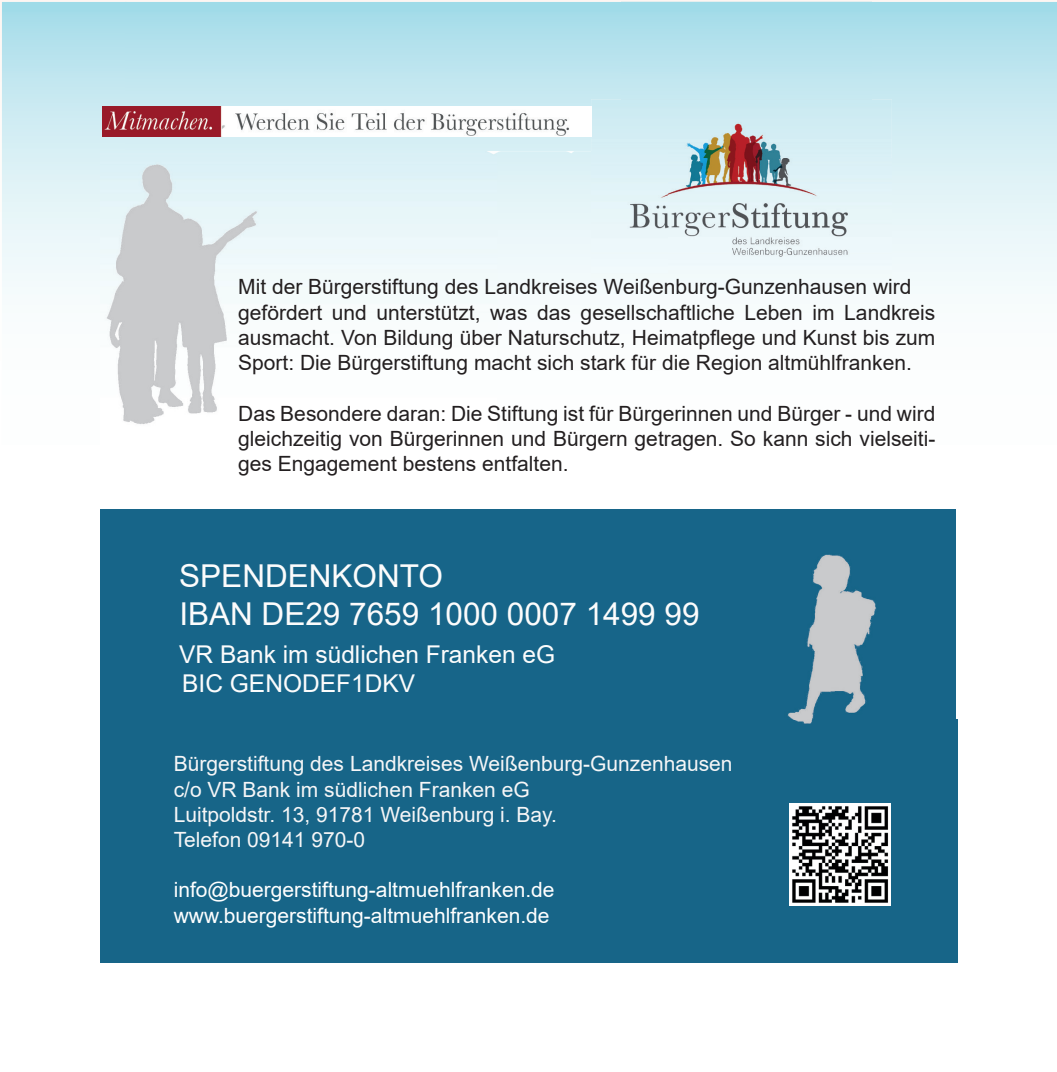
<style>
.page{position:relative;width:1057px;height:1072px;background:#fff}
.page>*{position:absolute;margin:0;border:0;box-sizing:border-box;transform-origin:0 0}
.t1{font:31.5px/37.8px "Arial";color:#fcfcfc}
.t2{font:24.5px/29.4px "Arial";color:#fcfcfc}
.t3{font:21px/25.2px "Arial";color:#231f20}
.t4{font:21px/25.2px "Arial";color:#f6f6f7}
.t5{font:21px/25.2px "Arial";color:#fff}
</style>
<div class="page">
<svg style="left:0;top:0;width:1057px;height:295px;background:#c6e8f0"></svg>
<img style="left:100px;top:151px;width:510px;height:273px">
<img style="left:610px;top:278px;width:57px;height:17px">
<div style="left:100px;top:719px;width:857px;height:243px;background:#176588"></div>
<img style="left:789px;top:804px;width:101px;height:101px">
<div style="left:100px;top:509px;width:856px;height:210px;background:#176589"></div>
<img style="left:787px;top:554px;width:89px;height:170px">
<img style="left:591px;top:99px;width:301px;height:59px">
<img style="left:667px;top:158px;width:225px;height:120px">
<img style="left:591px;top:151px;width:76px;height:127px">
<img style="left:103px;top:107px;width:488px;height:29px">
<p class="t3" style="left:238px;top:274px;width:698px">Mit der Bürgerstiftung des Landkreises Weißenburg-Gunzenhausen wird gefördert und unterstützt, was das gesellschaftliche Leben im Landkreis ausmacht. Von Bildung über Naturschutz, Heimatpflege und Kunst bis zum Sport: Die Bürgerstiftung macht sich stark für die Region altmühlfranken.</p>
<p class="t3" style="left:238px;top:400px;width:698px;text-align:justify">Das Besondere daran: Die Stiftung ist für Bürgerinnen und Bürger - und wird gleichzeitig von Bürgerinnen und Bürgern getragen. So kann sich vielseiti&shy;ges Engagement bestens entfalten.</p>
<h1 class="t1" style="left:179px;top:557px;width:522px">SPENDENKONTO<br>IBAN DE29 7659 1000 0007 1499 99</h1>
<p class="t2" style="left:179px;top:639px;width:377px">VR Bank im südlichen Franken eG<br>BIC GENODEF1DKV</p>
<p class="t4" style="left:174px;top:751px;width:560px">Bürgerstiftung des Landkreises Weißenburg-Gunzenhausen c/o VR Bank im südlichen Franken eG<br>Luitpoldstr. 13, 91781 Weißenburg i. Bay.<br>Telefon 09141 970-0</p>
<p class="t5" style="left:174px;top:877px;width:382px">info@buergerstiftung-altmuehlfranken.de www.buergerstiftung-altmuehlfranken.de</p>
</div>
